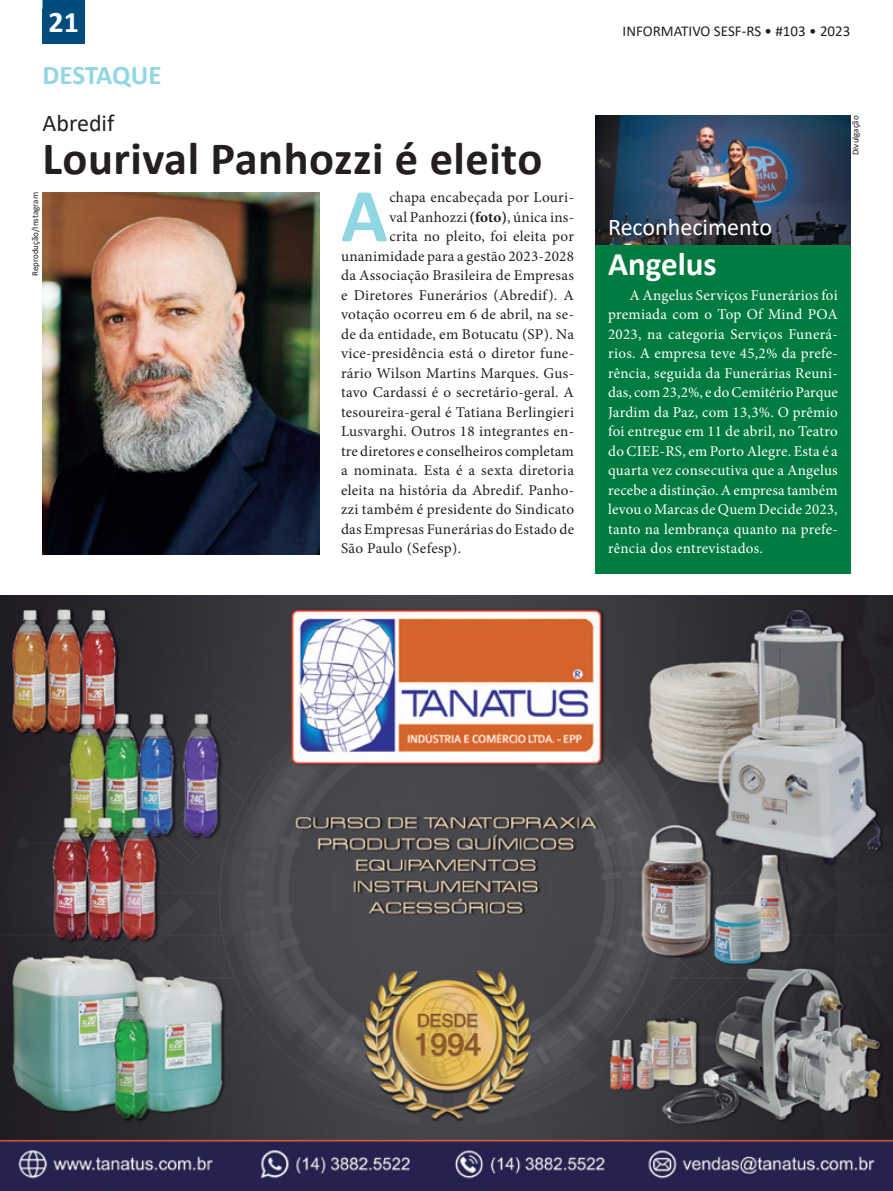
<style>
.page{position:relative;width:893px;height:1191px;background:#fff}
.page>*{position:absolute;margin:0;border:0;box-sizing:border-box;transform-origin:0 0}
._09__Textos{font:700 76.5px "Calibri";color:#91d6e3}
._09__Textos-2{font:700 46.5px "Calibri";letter-spacing:.01em;color:#231f20}
._09__Textos-3{font:700 33px "Calibri";color:#fff}
._09__Textos-4{font:700 30px "Calibri";color:#fff}
._09__Textos-5{font:700 27px "Calibri";letter-spacing:-.01em;color:#91d6e3}
._09__Textos-6{font:24px "Calibri";color:#fff}
._09__Textos-7{font:24px "Calibri";color:#231f20}
._09__Textos-8{font:15px "Minion Pro";letter-spacing:.02em;color:#231f20}
._09__Textos-9{font:15px/19.5px "Minion Pro";letter-spacing:.015em;color:#fff;text-align:justify}
.t1{font:15px "Calibri";color:#231f20}
._09__Textos-10{font:9px "Calibri";color:#231f20}
.s1{font-weight:700}
</style>
<div class="page">
<div style="left:595px;top:115px;width:255px;height:459px;background:#007c40"></div>
<img style="left:43px;top:192px;width:277px;height:362px">
<img style="left:595px;top:115px;width:256px;height:129px">
<svg style="left:43px;top:0;width:42px;height:10px"></svg>
<div style="left:43px;top:10px;width:42px;height:34px;background:#014c7e"></div>
<img style="left:0;top:595px;width:893px;height:596px">
<p class="_09__Textos-4" style="left:49px;top:1px;width:32px">21</p>
<p class="_09__Textos-5" style="left:43px;top:56px;width:120px">DESTAQUE</p>
<p class="_09__Textos-7" style="left:43px;top:107px;width:73px">Abredif</p>
<p class="_09__Textos-2" style="left:43px;top:126px;width:501px">Lourival Panhozzi é eleito</p>
<p class="_09__Textos" style="left:341px;top:162px;width:48px">A</p>
<p class="_09__Textos-8" style="left:389px;top:187px;width:186px">chapa encabeçada por Louri-</p>
<p class="_09__Textos-10" style="left:29px;top:276px;width:85px;rotate:-90deg">Reprodução/Instagram</p>
<p class="_09__Textos-8" style="left:389px;top:207px;width:186px">val Panhozzi <span class="s1">(foto)</span>, única ins-</p>
<p class="_09__Textos-8" style="left:389px;top:226px;width:186px">crita no pleito, foi eleita por</p>
<p class="_09__Textos-8" style="left:341px;top:246px;width:235px">unanimidade para a gestão 2023-2028</p>
<p class="_09__Textos-8" style="left:341px;top:265px;width:235px">da Associação Brasileira de Empresas</p>
<p class="_09__Textos-8" style="left:341px;top:285px;width:234px">e Diretores Funerários (Abredif). A</p>
<p class="_09__Textos-8" style="left:341px;top:304px;width:235px">votação ocorreu em 6 de abril, na se-</p>
<p class="_09__Textos-8" style="left:341px;top:324px;width:235px">de da entidade, em Botucatu (SP). Na</p>
<p class="_09__Textos-8" style="left:341px;top:343px;width:235px">vice-presidência está o diretor fune-</p>
<p class="_09__Textos-8" style="left:341px;top:363px;width:235px">rário Wilson Martins Marques. Gus-</p>
<p class="_09__Textos-8" style="left:341px;top:382px;width:235px">tavo Cardassi é o secretário-geral. A</p>
<p class="_09__Textos-8" style="left:341px;top:402px;width:235px">tesoureira-geral é Tatiana Berlingieri</p>
<p class="_09__Textos-8" style="left:341px;top:421px;width:235px">Lusvarghi. Outros 18 integrantes en-</p>
<p class="_09__Textos-8" style="left:341px;top:441px;width:234px">tre diretores e conselheiros completam</p>
<p class="_09__Textos-8" style="left:341px;top:460px;width:234px">a nominata. Esta é a sexta diretoria</p>
<p class="_09__Textos-8" style="left:341px;top:480px;width:235px">eleita na história da Abredif. Panho-</p>
<p class="_09__Textos-8" style="left:341px;top:499px;width:235px">zzi também é presidente do Sindicato</p>
<p class="_09__Textos-8" style="left:341px;top:519px;width:235px">das Empresas Funerárias do Estado de</p>
<p class="_09__Textos-8" style="left:341px;top:538px;width:122px">São Paulo (Sefesp).</p>
<p class="t1" style="left:623px;top:20px;width:229px">INFORMATIVO SESF-RS • #103 • 2023</p>
<p class="_09__Textos-10" style="left:849px;top:155px;width:41px;rotate:-90deg">Divulgação</p>
<p class="_09__Textos-6" style="left:608px;top:210px;width:165px">Reconhecimento</p>
<p class="_09__Textos-3" style="left:608px;top:240px;width:110px">Angelus</p>
<p class="_09__Textos-9" style="left:608px;top:285px;width:231px;text-indent:21px">A Angelus Serviços Funerários foi premiada com o Top Of Mind POA 2023, na categoria Serviços Funerá&shy;rios. A empresa teve 45,2% da prefe&shy;rência, seguida da Funerárias Reuni&shy;das, com 23,2%, e do Cemitério Parque Jardim da Paz, com 13,3%. O prêmio foi entregue em 11 de abril, no Teatro do CIEE-RS, em Porto Alegre. Esta é a quarta vez consecutiva que a Angelus recebe a distinção. A empresa também levou o Marcas de Quem Decide 2023, tanto na lembrança quanto na prefe&shy;rência dos entrevistados.</p>
</div>
